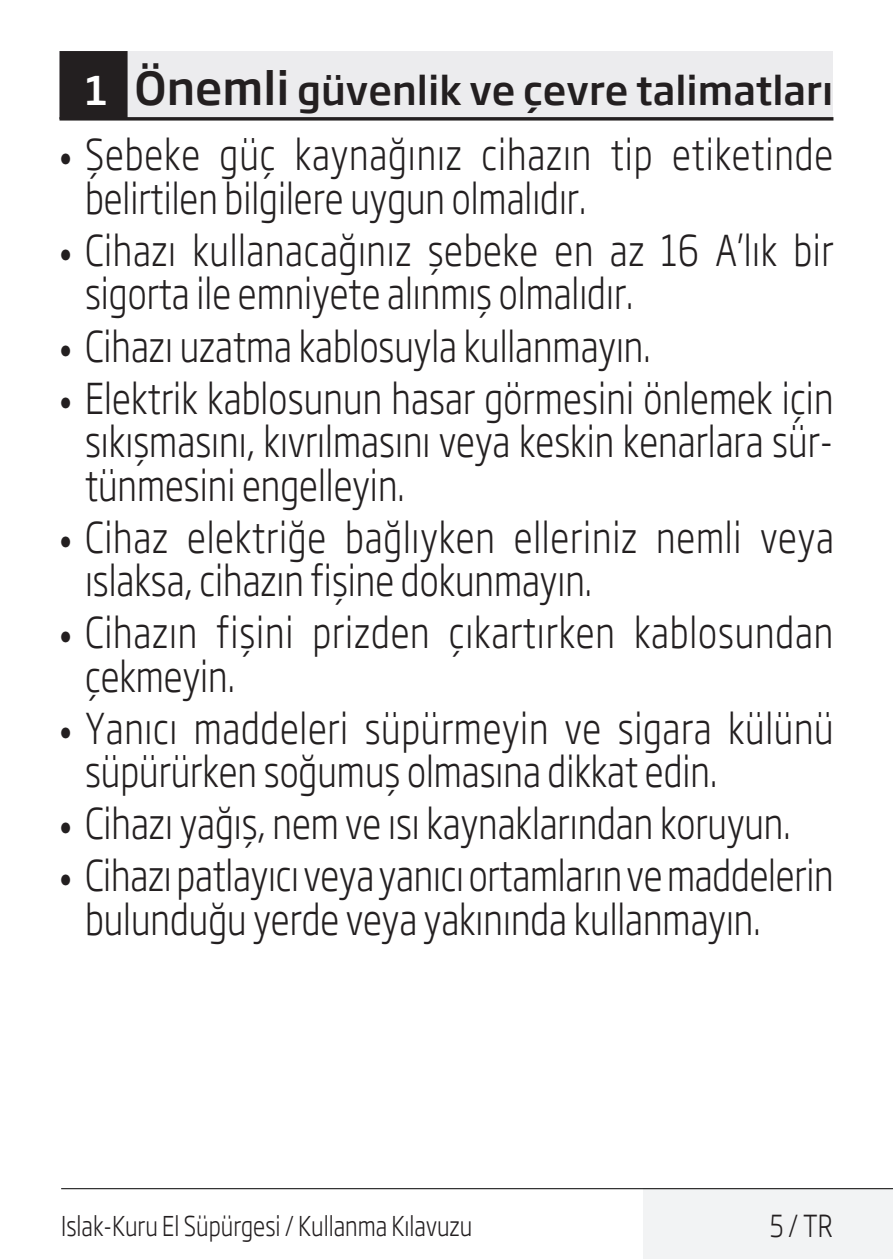
<style>
.page{position:relative;width:893px;height:1259px;background:#fff}
.page>*{position:absolute;margin:0;border:0;box-sizing:border-box;transform-origin:0 0}
.t1{font:300 42px/43.5px "Soho Gothic Pro";color:#231f20;scale:.8 1}
.t2{font:300 42px/43.5px "Soho Gothic Pro";letter-spacing:.025em;color:#231f20;scale:.8 1}
.t3{font:300 42px/43.5px "Soho Gothic Pro";letter-spacing:.02em;color:#231f20;scale:.8 1}
.Unite_Baslik_Guvenli{font:500 39px "Soho Gothic Pro";color:#231f20}
.t4{font:300 30px "Soho Gothic Pro";color:#231f20;scale:.8 1}
.t5{font:300 27px "Soho Gothic Pro";color:#231f20;scale:.8 1}
.s1{color:#fff}
.s2{font-size:45px}
.s3{font-weight:500;font-size:30px}
</style>
<div class="page">
<div style="left:644px;top:1188px;width:249px;height:71px;background:#f2f3f4"></div>
<hr style="left:61px;top:1188px;width:832px;height:1px;background:#000">
<div style="left:60px;top:51px;width:773px;height:68px;background:#ececee"></div>
<hr style="left:60px;top:117px;width:773px;height:3px;background:#231f20">
<div style="left:61px;top:53px;width:65px;height:65px;background:#231f20"></div>
<div style="left:60px;top:51px;width:68px;height:68px;border:3px solid #231f20"></div>
<p class="Unite_Baslik_Guvenli" style="left:85px;top:60px;width:750px"><span class="s1">1</span> <span class="s2">Önemli</span> güvenlik ve çevre talimatları</p>
<p class="t2" style="left:85px;top:131px;width:937px;text-indent:-26px"><span class="s3">•</span> Şebeke güç kaynağınız cihazın tip etiketinde belirtilen bilgilere uygun olmalıdır.</p>
<p class="t3" style="left:85px;top:226px;width:937px;text-indent:-26px"><span class="s3">•</span> Cihazı kullanacağınız şebeke en az 16 A’lık bir sigorta ile emniyete alınmış olmalıdır.</p>
<p class="t1" style="left:60px;top:322px;width:740px"><span class="s3">•</span> Cihazı uzatma kablosuyla kullanmayın.</p>
<p class="t1" style="left:85px;top:374px;width:937px;text-indent:-26px"><span class="s3">•</span> Elektrik kablosunun hasar görmesini önlemek için sıkışmasını, kıvrılmasını veya keskin kenarlara sür&shy;tünmesini engelleyin.</p>
<p class="t2" style="left:85px;top:513px;width:938px;text-indent:-26px"><span class="s3">•</span> Cihaz elektriğe bağlıyken elleriniz nemli veya ıslaksa, cihazın fişine dokunmayın.</p>
<p class="t2" style="left:85px;top:608px;width:937px;text-indent:-26px"><span class="s3">•</span> Cihazın fişini prizden çıkartırken kablosundan çekmeyin.</p>
<p class="t3" style="left:85px;top:704px;width:937px;text-indent:-26px"><span class="s3">•</span> Yanıcı maddeleri süpürmeyin ve sigara külünü süpürürken soğumuş olmasına dikkat edin.</p>
<p class="t1" style="left:60px;top:799px;width:915px"><span class="s3">•</span> Cihazı yağış, nem ve ısı kaynaklarından koruyun.</p>
<p class="t1" style="left:85px;top:851px;width:937px;text-indent:-26px"><span class="s3">•</span> Cihazı patlayıcı veya yanıcı ortamların ve maddelerin bulunduğu yerde veya yakınında kullanmayın.</p>
<p class="t5" style="left:61px;top:1205px;width:516px">Islak-Kuru El Süpürgesi / Kullanma Kılavuzu</p>
<p class="t4" style="left:770px;top:1202px;width:80px">5 / TR</p>
</div>
